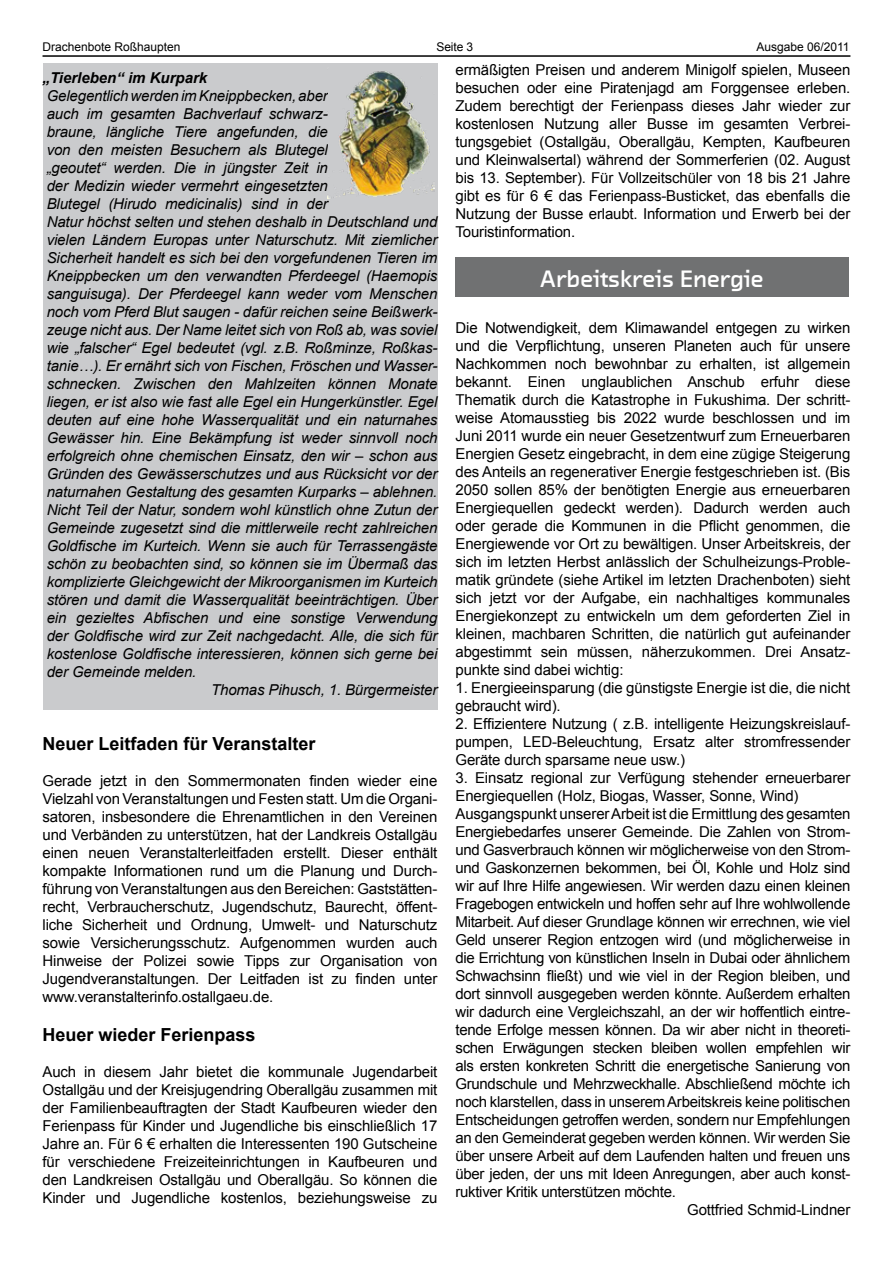
<style>
.page{position:relative;width:893px;height:1263px;background:#fff}
.page>*{position:absolute;margin:0;border:0;box-sizing:border-box;transform-origin:0 0}
.t1{font:24px "Chambers Sans Bld";letter-spacing:-.01em;color:#fff}
.t2{font:700 18px "Arial";color:#000}
.t3{font:15px/18px "Arial";letter-spacing:-.02em;color:#000;text-align:justify}
.t4{font:italic 15px "Arial";letter-spacing:-.01em;color:#000}
.t5{font:italic 700 15px "Arial";color:#000}
.t6{font:12px "Arial";color:#000}
</style>
<div class="page">
<hr style="left:43px;top:55px;width:807px;height:2px;background:#000">
<div style="left:43px;top:64px;width:394px;height:646px;background:#cacbcd"></div>
<img style="left:328px;top:71px;width:106px;height:127px">
<div style="left:455px;top:258px;width:394px;height:39px;background:#707172"></div>
<p class="t6" style="left:43px;top:39px;width:140px">Drachenbote Roßhaupten</p>
<p class="t6" style="left:436px;top:39px;width:38px">Seite 3</p>
<p class="t6" style="left:756px;top:39px;width:95px">Ausgabe 06/2011</p>
<p class="t5" style="left:43px;top:68px;width:166px">„Tierleben“ im Kurpark</p>
<p class="t4" style="left:47px;top:86px;width:283px">Gelegentlich werden im Kneippbecken, aber</p>
<p class="t4" style="left:47px;top:104px;width:283px">auch im gesamten Bachverlauf schwarz-</p>
<p class="t4" style="left:47px;top:122px;width:283px">braune, längliche Tiere angefunden, die</p>
<p class="t4" style="left:47px;top:140px;width:283px">von den meisten Besuchern als Blutegel</p>
<p class="t4" style="left:47px;top:158px;width:283px">„geoutet“ werden. Die in jüngster Zeit in</p>
<p class="t4" style="left:47px;top:176px;width:283px">der Medizin wieder vermehrt eingesetzten</p>
<p class="t4" style="left:47px;top:194px;width:283px">Blutegel (Hirudo medicinalis) sind in der</p>
<p class="t4" style="left:47px;top:212px;width:392px">Natur höchst selten und stehen deshalb in Deutschland und</p>
<p class="t4" style="left:47px;top:230px;width:392px">vielen Ländern Europas unter Naturschutz. Mit ziemlicher</p>
<p class="t4" style="left:47px;top:248px;width:392px">Sicherheit handelt es sich bei den vorgefundenen Tieren im</p>
<p class="t4" style="left:47px;top:266px;width:392px">Kneippbecken um den verwandten Pferdeegel (Haemopis</p>
<p class="t4" style="left:47px;top:284px;width:392px">sanguisuga). Der Pferdeegel kann weder vom Menschen</p>
<p class="t4" style="left:47px;top:302px;width:392px">noch vom Pferd Blut saugen - dafür reichen seine Beißwerk-</p>
<p class="t4" style="left:47px;top:320px;width:392px">zeuge nicht aus. Der Name leitet sich von Roß ab, was soviel</p>
<p class="t4" style="left:47px;top:338px;width:392px">wie „falscher“ Egel bedeutet (vgl. z.B. Roßminze, Roßkas-</p>
<p class="t4" style="left:47px;top:356px;width:392px">tanie…). Er ernährt sich von Fischen, Fröschen und Wasser-</p>
<p class="t4" style="left:47px;top:374px;width:392px">schnecken. Zwischen den Mahlzeiten können Monate</p>
<p class="t4" style="left:47px;top:392px;width:392px">liegen, er ist also wie fast alle Egel ein Hungerkünstler. Egel</p>
<p class="t4" style="left:47px;top:410px;width:392px">deuten auf eine hohe Wasserqualität und ein naturnahes</p>
<p class="t4" style="left:47px;top:428px;width:392px">Gewässer hin. Eine Bekämpfung ist weder sinnvoll noch</p>
<p class="t4" style="left:47px;top:446px;width:392px">erfolgreich ohne chemischen Einsatz, den wir – schon aus</p>
<p class="t4" style="left:47px;top:464px;width:392px">Gründen des Gewässerschutzes und aus Rücksicht vor der</p>
<p class="t4" style="left:47px;top:482px;width:392px">naturnahen Gestaltung des gesamten Kurparks – ablehnen.</p>
<p class="t4" style="left:47px;top:500px;width:392px">Nicht Teil der Natur, sondern wohl künstlich ohne Zutun der</p>
<p class="t4" style="left:47px;top:518px;width:392px">Gemeinde zugesetzt sind die mittlerweile recht zahlreichen</p>
<p class="t4" style="left:47px;top:536px;width:392px">Goldfische im Kurteich. Wenn sie auch für Terrassengäste</p>
<p class="t4" style="left:47px;top:554px;width:392px">schön zu beobachten sind, so können sie im Übermaß das</p>
<p class="t4" style="left:47px;top:572px;width:392px">komplizierte Gleichgewicht der Mikroorganismen im Kurteich</p>
<p class="t4" style="left:47px;top:590px;width:392px">stören und damit die Wasserqualität beeinträchtigen. Über</p>
<p class="t4" style="left:47px;top:608px;width:392px">ein gezieltes Abfischen und eine sonstige Verwendung</p>
<p class="t4" style="left:47px;top:626px;width:392px">der Goldfische wird zur Zeit nachgedacht. Alle, die sich für</p>
<p class="t4" style="left:47px;top:644px;width:392px">kostenlose Goldfische interessieren, können sich gerne bei</p>
<p class="t4" style="left:47px;top:662px;width:151px">der Gemeinde melden.</p>
<p class="t4" style="left:211px;top:680px;width:228px">Thomas Pihusch, 1. Bürgermeister</p>
<p class="t2" style="left:43px;top:731px;width:275px">Neuer Leitfaden für Veranstalter</p>
<p class="t3" style="left:43px;top:772px;width:396px">Gerade jetzt in den Sommermonaten finden wieder eine Vielzahl von Veranstaltungen und Festen statt. Um die Organi&shy;satoren, insbesondere die Ehrenamtlichen in den Vereinen und Verbänden zu unterstützen, hat der Landkreis Ostallgäu einen neuen Veranstalterleitfaden erstellt. Dieser enthält kompakte Informationen rund um die Planung und Durch&shy;führung von Veranstaltungen aus den Bereichen: Gaststätten&shy;recht, Verbraucherschutz, Jugendschutz, Baurecht, öffent&shy;liche Sicherheit und Ordnung, Umwelt- und Naturschutz sowie Versicherungsschutz. Aufgenommen wurden auch Hinweise der Polizei sowie Tipps zur Organisation von Jugendveranstaltungen. Der Leitfaden ist zu finden unter www.veranstalterinfo.ostallgaeu.de.</p>
<p class="t2" style="left:43px;top:1023px;width:215px">Heuer wieder Ferienpass</p>
<p class="t3" style="left:43px;top:1063px;width:396px">Auch in diesem Jahr bietet die kommunale Jugendarbeit Ostallgäu und der Kreisjugendring Oberallgäu zusammen mit der Familienbeauftragten der Stadt Kaufbeuren wieder den Ferienpass für Kinder und Jugendliche bis einschließlich 17<br>Jahre an. Für 6 € erhalten die Interessenten 190 Gutscheine für verschiedene Freizeiteinrichtungen in Kaufbeuren und den Landkreisen Ostallgäu und Oberallgäu. So können die Kinder und Jugendliche kostenlos, beziehungsweise zu</p>
<p class="t3" style="left:455px;top:61px;width:396px">ermäßigten Preisen und anderem Minigolf spielen, Museen besuchen oder eine Piratenjagd am Forggensee erleben.<br>Zudem berechtigt der Ferienpass dieses Jahr wieder zur kostenlosen Nutzung aller Busse im gesamten Verbrei&shy;tungsgebiet (Ostallgäu, Oberallgäu, Kempten, Kaufbeuren und Kleinwalsertal) während der Sommerferien (02. August bis 13. September). Für Vollzeitschüler von 18 bis 21 Jahre gibt es für 6 € das Ferienpass-Busticket, das ebenfalls die Nutzung der Busse erlaubt. Information und Erwerb bei der Touristinformation.</p>
<h1 class="t1" style="left:541px;top:264px;width:225px">Arbeitskreis Energie</h1>
<p class="t3" style="left:455px;top:319px;width:396px">Die Notwendigkeit, dem Klimawandel entgegen zu wirken und die Verpflichtung, unseren Planeten auch für unsere Nachkommen noch bewohnbar zu erhalten, ist allgemein bekannt. Einen unglaublichen Anschub erfuhr diese Thematik durch die Katastrophe in Fukushima. Der schritt&shy;weise Atomausstieg bis 2022 wurde beschlossen und im Juni 2011 wurde ein neuer Gesetzentwurf zum Erneuerbaren Energien Gesetz eingebracht, in dem eine zügige Steigerung des Anteils an regenerativer Energie festgeschrieben ist. (Bis 2050 sollen 85% der benötigten Energie aus erneuerbaren Energiequellen gedeckt werden). Dadurch werden auch oder gerade die Kommunen in die Pflicht genommen, die Energiewende vor Ort zu bewältigen. Unser Arbeitskreis, der sich im letzten Herbst anlässlich der Schulheizungs-Proble&shy;matik gründete (siehe Artikel im letzten Drachenboten) sieht sich jetzt vor der Aufgabe, ein nachhaltiges kommunales Energiekonzept zu entwickeln um dem geforderten Ziel in kleinen, machbaren Schritten, die natürlich gut aufeinander abgestimmt sein müssen, näherzukommen. Drei Ansatz&shy;punkte sind dabei wichtig:</p>
<p class="t3" style="left:455px;top:679px;width:396px">1. Energieeinsparung (die günstigste Energie ist die, die nicht gebraucht wird).</p>
<p class="t3" style="left:455px;top:715px;width:396px">2. Effizientere Nutzung ( z.B. intelligente Heizungskreislauf&shy;pumpen, LED-Beleuchtung, Ersatz alter stromfressender Geräte durch sparsame neue usw.)</p>
<p class="t3" style="left:455px;top:769px;width:396px">3. Einsatz regional zur Verfügung stehender erneuerbarer</p>
<p class="t3" style="left:455px;top:787px;width:345px">Energiequellen (Holz, Biogas, Wasser, Sonne, Wind)</p>
<p class="t3" style="left:455px;top:805px;width:396px">Ausgangspunkt unserer Arbeit ist die Ermittlung des gesamten</p>
<p class="t3" style="left:455px;top:823px;width:396px">Energiebedarfes unserer Gemeinde. Die Zahlen von Strom-</p>
<p class="t3" style="left:455px;top:841px;width:396px">und Gasverbrauch können wir möglicherweise von den Strom-</p>
<p class="t3" style="left:455px;top:859px;width:396px">und Gaskonzernen bekommen, bei Öl, Kohle und Holz sind</p>
<p class="t3" style="left:455px;top:877px;width:396px">wir auf Ihre Hilfe angewiesen. Wir werden dazu einen kleinen</p>
<p class="t3" style="left:455px;top:895px;width:396px">Fragebogen entwickeln und hoffen sehr auf Ihre wohlwollende</p>
<p class="t3" style="left:455px;top:913px;width:396px">Mitarbeit. Auf dieser Grundlage können wir errechnen, wie viel</p>
<p class="t3" style="left:455px;top:931px;width:396px">Geld unserer Region entzogen wird (und möglicherweise in</p>
<p class="t3" style="left:455px;top:949px;width:396px">die Errichtung von künstlichen Inseln in Dubai oder ähnlichem</p>
<p class="t3" style="left:455px;top:967px;width:396px">Schwachsinn fließt) und wie viel in der Region bleiben, und</p>
<p class="t3" style="left:455px;top:985px;width:396px">dort sinnvoll ausgegeben werden könnte. Außerdem erhalten</p>
<p class="t3" style="left:455px;top:1003px;width:396px">wir dadurch eine Vergleichszahl, an der wir hoffentlich eintre-</p>
<p class="t3" style="left:455px;top:1021px;width:396px">tende Erfolge messen können. Da wir aber nicht in theoreti-</p>
<p class="t3" style="left:455px;top:1039px;width:396px">schen Erwägungen stecken bleiben wollen empfehlen wir</p>
<p class="t3" style="left:455px;top:1057px;width:396px">als ersten konkreten Schritt die energetische Sanierung von</p>
<p class="t3" style="left:455px;top:1075px;width:396px">Grundschule und Mehrzweckhalle. Abschließend möchte ich</p>
<p class="t3" style="left:455px;top:1093px;width:396px">noch klarstellen, dass in unserem Arbeitskreis keine politischen</p>
<p class="t3" style="left:455px;top:1111px;width:396px">Entscheidungen getroffen werden, sondern nur Empfehlungen</p>
<p class="t3" style="left:455px;top:1129px;width:396px">an den Gemeinderat gegeben werden können. Wir werden Sie</p>
<p class="t3" style="left:455px;top:1147px;width:396px">über unsere Arbeit auf dem Laufenden halten und freuen uns</p>
<p class="t3" style="left:455px;top:1165px;width:396px">über jeden, der uns mit Ideen Anregungen, aber auch konst-</p>
<p class="t3" style="left:455px;top:1183px;width:222px">ruktiver Kritik unterstützen möchte.</p>
<p class="t3" style="left:687px;top:1201px;width:165px">Gottfried Schmid-Lindner</p>
</div>
